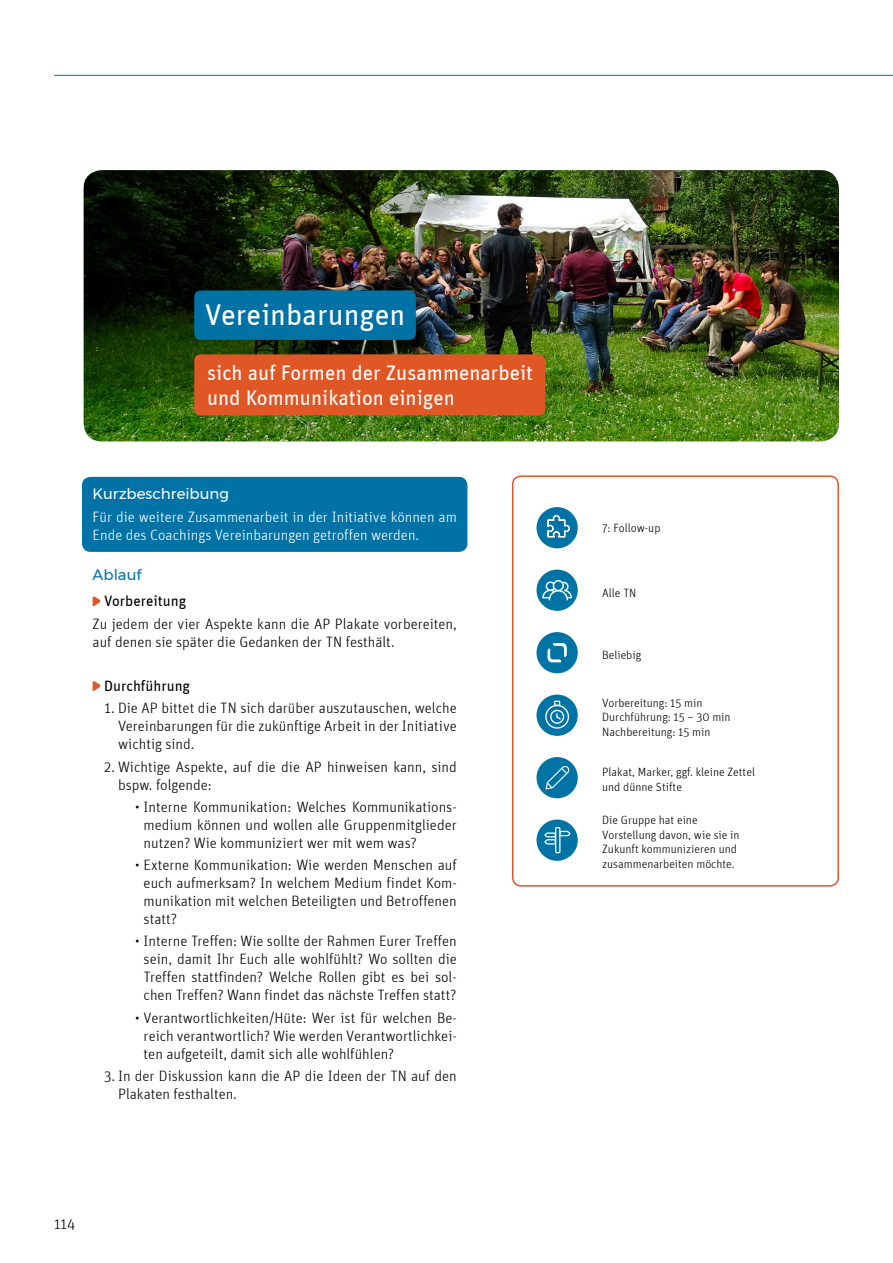
<style>
.page{position:relative;width:893px;height:1263px;background:#fff}
.page>*{position:absolute;margin:0;border:0;box-sizing:border-box;transform-origin:0 0}
.t1{font:30px "Unit";color:#fff}
.t2{font:21px/25.2px "Unit";color:#fff}
.t3{font:300 15px/18px "Unit";color:#000;text-align:justify}
.t4{font:300 15px/18px "Unit";color:#fff}
.t5{font:15px "Unit";color:#000}
.t6{font:15px "Montserrat";color:#fff}
.t7{font:15px "Montserrat";color:#0072a6}
.t8{font:300 12px/14.4px "Unit";color:#000}
</style>
<div class="page">
<hr style="left:54px;top:75px;width:839px;height:1px;background:#0073a5">
<div style="left:512px;top:475px;width:327px;height:412px;border:2px solid #e05726;border-radius:9px"></div>
<div style="left:536px;top:570px;width:42px;height:41px;background:#0073a5;border-radius:50%"></div>
<svg style="left:542px;top:580px;width:30px;height:20px"></svg>
<div style="left:536px;top:507px;width:42px;height:41px;background:#0073a5;border-radius:50%"></div>
<div style="left:536px;top:695px;width:42px;height:41px;background:#0073a5;border-radius:50%"></div>
<svg style="left:545px;top:701px;width:24px;height:28px"></svg>
<div style="left:536px;top:819px;width:42px;height:42px;background:#0073a5;border-radius:50%"></div>
<svg style="left:544px;top:827px;width:26px;height:26px"></svg>
<div style="left:536px;top:757px;width:42px;height:41px;background:#0073a5;border-radius:50%"></div>
<svg style="left:546px;top:766px;width:23px;height:23px"></svg>
<div style="left:536px;top:632px;width:42px;height:41px;background:#0073a5;border-radius:50%"></div>
<svg style="left:547px;top:643px;width:20px;height:19px"></svg>
<svg style="left:547px;top:515px;width:23px;height:23px"></svg>
<img style="left:84px;top:170px;width:755px;height:271px">
<div style="left:82px;top:477px;width:385px;height:75px;background:#0072a6;border-radius:9px"></div>
<svg style="left:93px;top:596px;width:8px;height:11px"></svg>
<svg style="left:93px;top:681px;width:8px;height:11px"></svg>
<div style="left:194px;top:290px;width:222px;height:50px;background:#0072a6;border-radius:6px"></div>
<div style="left:194px;top:354px;width:351px;height:36px;background:#e05726;border-radius:6px"></div>
<div style="left:194px;top:380px;width:351px;height:35px;background:#e05726;border-radius:6px"></div>
<h1 class="t1" style="left:205px;top:303px;width:202px">Vereinbarungen</h1>
<h2 class="t2" style="left:207px;top:361px;width:328px">sich auf Formen der Zusammenarbeit und Kommunikation einigen</h2>
<p class="t6" style="left:93px;top:485px;width:138px">Kurzbeschreibung</p>
<p class="t4" style="left:93px;top:509px;width:366px">Für die weitere Zusammenarbeit in der Initiative können am<br>Ende des Coachings Vereinbarungen getroffen werden.</p>
<p class="t7" style="left:93px;top:565px;width:50px">Ablauf</p>
<p class="t5" style="left:104px;top:595px;width:84px">Vorbereitung</p>
<p class="t3" style="left:93px;top:616px;width:366px">Zu jedem der vier Aspekte kann die AP Plakate vorbereiten, auf denen sie später die Gedanken der TN festhält.</p>
<p class="t5" style="left:104px;top:680px;width:88px">Durchführung</p>
<p class="t3" style="left:118px;top:700px;width:340px;text-indent:-14px">1. Die AP bittet die TN sich darüber auszutauschen, welche Vereinbarungen für die zukünftige Arbeit in der Initiative wichtig sind.</p>
<p class="t3" style="left:118px;top:759px;width:340px;text-indent:-14px">2. Wichtige Aspekte, auf die die AP hinweisen kann, sind bspw. folgende:</p>
<p class="t3" style="left:144px;top:799px;width:315px;text-indent:-9px">• Interne Kommunikation: Welches Kommunikations&shy;medium können und wollen alle Gruppenmitglieder nutzen? Wie kommuniziert wer mit wem was?</p>
<p class="t3" style="left:144px;top:857px;width:315px;text-indent:-9px">• Externe Kommunikation: Wie werden Menschen auf euch aufmerksam? In welchem Medium findet Kom&shy;munikation mit welchen Beteiligten und Betroffenen statt?</p>
<p class="t3" style="left:135px;top:933px;width:323px;text-align:center">• Interne Treffen: Wie sollte der Rahmen Eurer Treffen sein, damit Ihr Euch alle wohlfühlt? Wo sollten die Treffen stattfinden? Welche Rollen gibt es bei sol&shy;chen Treffen? Wann findet das nächste Treffen statt?</p>
<p class="t3" style="left:144px;top:1010px;width:315px;text-indent:-9px">• Verantwortlichkeiten/Hüte: Wer ist für welchen Be&shy;reich verantwortlich? Wie werden Verantwortlichkei&shy;ten aufgeteilt, damit sich alle wohlfühlen?</p>
<p class="t3" style="left:118px;top:1068px;width:340px;text-indent:-14px">3. In der Diskussion kann die AP die Ideen der TN auf den<br>Plakaten festhalten.</p>
<p class="t3" style="left:54px;top:1216px;width:23px">114</p>
<p class="t8" style="left:602px;top:522px;width:60px">7: Follow-up</p>
<p class="t8" style="left:602px;top:586px;width:36px">Alle TN</p>
<p class="t8" style="left:602px;top:649px;width:41px">Beliebig</p>
<p class="t8" style="left:602px;top:697px;width:130px">Vorbereitung: 15 min<br>Durchführung: 15 – 30 min<br>Nachbereitung: 15 min</p>
<p class="t8" style="left:602px;top:766px;width:154px">Plakat, Marker, ggf. kleine Zettel und dünne Stifte</p>
<p class="t8" style="left:602px;top:814px;width:139px">Die Gruppe hat eine<br>Vorstellung davon, wie sie in<br>Zukunft kommunizieren und zusammenarbeiten möchte.</p>
</div>
